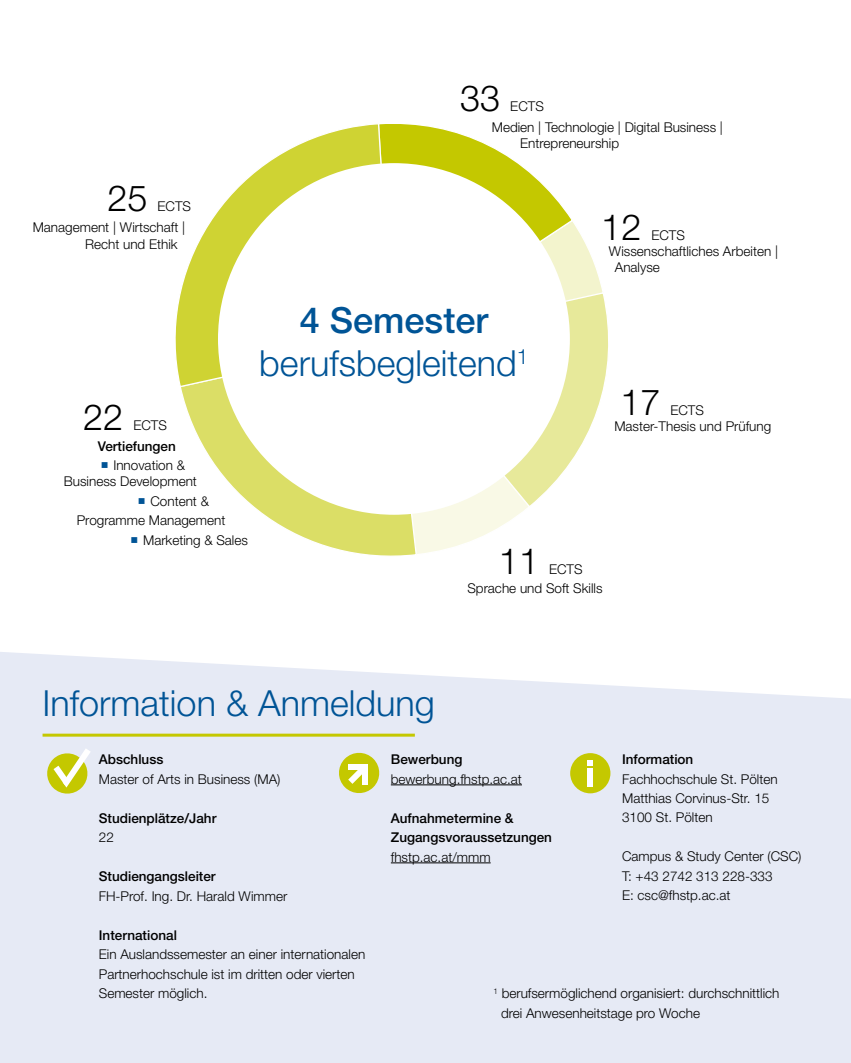
<style>
.page{position:relative;width:851px;height:1063px;background:#fff}
.page>*{position:absolute;margin:0;border:0;box-sizing:border-box;transform-origin:0 0}
.t1{font:300 36px/43.2px "Helvetica Neue LT Pro";color:#005496;text-align:center}
.t2{font:300 36px "Helvetica Neue LT Pro";color:#000}
.t3{font:300 13.5px/19.5px "Helvetica Neue LT Pro";color:#000}
.t4{font:500 13.5px/19.5px "Helvetica Neue LT Pro";color:#000}
.s1{color:#005496}
.s2{font-weight:300}
.s3{font-weight:500}
</style>
<div class="page">
<div style="left:0;top:652px;width:850px;height:411px;background:#e6eaf5"></div>
<hr style="left:391px;top:785px;width:131px;height:1px;background:#000">
<hr style="left:391px;top:863px;width:99px;height:1px;background:#000">
<hr style="left:43px;top:734px;width:372px;height:3px;background:#c4c800">
<svg style="left:337px;top:751px;width:44px;height:44px;background:#d4d86c"></svg>
<div style="left:347px;top:764px;width:17px;height:6px;background:#fff"></div>
<div style="left:362px;top:764px;width:6px;height:20px;background:#fff"></div>
<svg style="left:45px;top:748px;width:46px;height:48px;background:#dadd87"></svg>
<div style="left:570px;top:753px;width:40px;height:40px;background:#c4c800;border-radius:50%"></div>
<div style="left:587px;top:768px;width:6px;height:19px;background:#fff"></div>
<svg style="left:587px;top:760px;width:6px;height:5px"></svg>
<svg style="left:181px;top:388px;width:209px;height:168px"></svg>
<svg style="left:604px;top:300px;width:4px;height:83px"></svg>
<svg style="left:390px;top:224px;width:214px;height:332px"></svg>
<svg style="left:393px;top:124px;width:181px;height:218px"></svg>
<svg style="left:175px;top:124px;width:218px;height:264px"></svg>
<div style="left:218px;top:163px;width:351px;height:352px;background:#fff;border-radius:50%"></div>
<h1 class="t2" style="left:460px;top:76px;width:42px">33</h1>
<p class="t3" style="left:491px;top:95px;width:233px;line-height:21px;text-indent:19px">ECTS<br>Medien | Technologie | Digital Business |</p>
<p class="t3" style="left:520px;top:133px;width:100px">Entrepreneurship</p>
<h1 class="t2" style="left:107px;top:177px;width:42px">25</h1>
<p class="t3" style="left:33px;top:196px;width:160px;line-height:21px;text-indent:125px">ECTS<br>Management | Wirtschaft |</p>
<p class="t3" style="left:85px;top:234px;width:94px">Recht und Ethik</p>
<h1 class="t2" style="left:83px;top:395px;width:42px">22</h1>
<p class="t3" style="left:133px;top:415px;width:35px">ECTS</p>
<p class="t4" style="left:96px;top:436px;width:90px">Vertiefungen <span class="s1">◾</span><span class="s2">Innovation &amp;</span></p>
<p class="t3" style="left:64px;top:472px;width:135px">Business Development</p>
<p class="t3" style="left:133px;top:491px;width:77px"><span class="s1">◾</span>Content &amp;</p>
<p class="t3" style="left:77px;top:510px;width:150px">Programme Management</p>
<p class="t3" style="left:126px;top:530px;width:123px"><span class="s1">◾</span>Marketing &amp; Sales</p>
<h1 class="t1" style="left:259px;top:298px;width:271px"><span class="s3">4 Semester </span>berufsbegleitend<sup>1</sup></h1>
<h1 class="t2" style="left:601px;top:205px;width:42px">12</h1>
<p class="t3" style="left:651px;top:225px;width:35px">ECTS</p>
<p class="t3" style="left:608px;top:241px;width:171px">Wissenschaftliches Arbeiten |</p>
<p class="t3" style="left:614px;top:257px;width:47px">Analyse</p>
<h1 class="t2" style="left:620px;top:380px;width:42px">17</h1>
<p class="t3" style="left:614px;top:402px;width:158px;line-height:16.2px;text-indent:56px">ECTS<br>Master-Thesis und Prüfung</p>
<h1 class="t2" style="left:499px;top:539px;width:42px">11</h1>
<p class="t3" style="left:467px;top:559px;width:137px;text-indent:82px">ECTS<br>Sprache und Soft Skills</p>
<h1 class="t1" style="left:43px;top:681px;width:394px">Information &amp; Anmeldung</h1>
<p class="t4" style="left:99px;top:749px;width:66px">Abschluss</p>
<p class="t3" style="left:99px;top:769px;width:183px">Master of Arts in Business (MA)</p>
<p class="t4" style="left:99px;top:808px;width:119px">Studienplätze/Jahr</p>
<p class="t3" style="left:99px;top:827px;width:17px">22</p>
<p class="t4" style="left:99px;top:866px;width:118px">Studiengangsleiter</p>
<p class="t3" style="left:99px;top:886px;width:190px">FH-Prof. Ing. Dr. Harald Wimmer</p>
<p class="t4" style="left:99px;top:925px;width:80px">International</p>
<p class="t3" style="left:99px;top:944px;width:268px">Ein Auslandssemester an einer internationalen<br>Partnerhochschule ist im dritten oder vierten<br>Semester möglich.</p>
<p class="t4" style="left:391px;top:749px;width:73px">Bewerbung</p>
<p class="t3" style="left:391px;top:769px;width:133px">bewerbung.fhstp.ac.at</p>
<p class="t4" style="left:391px;top:808px;width:163px">Aufnahmetermine &amp;<br>Zugangsvoraussetzungen</p>
<p class="t3" style="left:391px;top:847px;width:101px">fhstp.ac.at/mmm</p>
<p class="t4" style="left:622px;top:749px;width:73px">Information</p>
<p class="t3" style="left:622px;top:769px;width:157px">Fachhochschule St. Pölten<br>Matthias Corvinus-Str. 15<br>3100 St. Pölten</p>
<p class="t3" style="left:622px;top:847px;width:181px">Campus &amp; Study Center (CSC)<br>T: +43 2742 313 228-333<br>E: csc@fhstp.ac.at</p>
<p class="t3" style="left:501px;top:983px;width:280px;text-indent:-8px"><sup>1</sup> berufsermöglichend organisiert: durchschnittlich drei Anwesenheitstage pro Woche</p>
</div>
